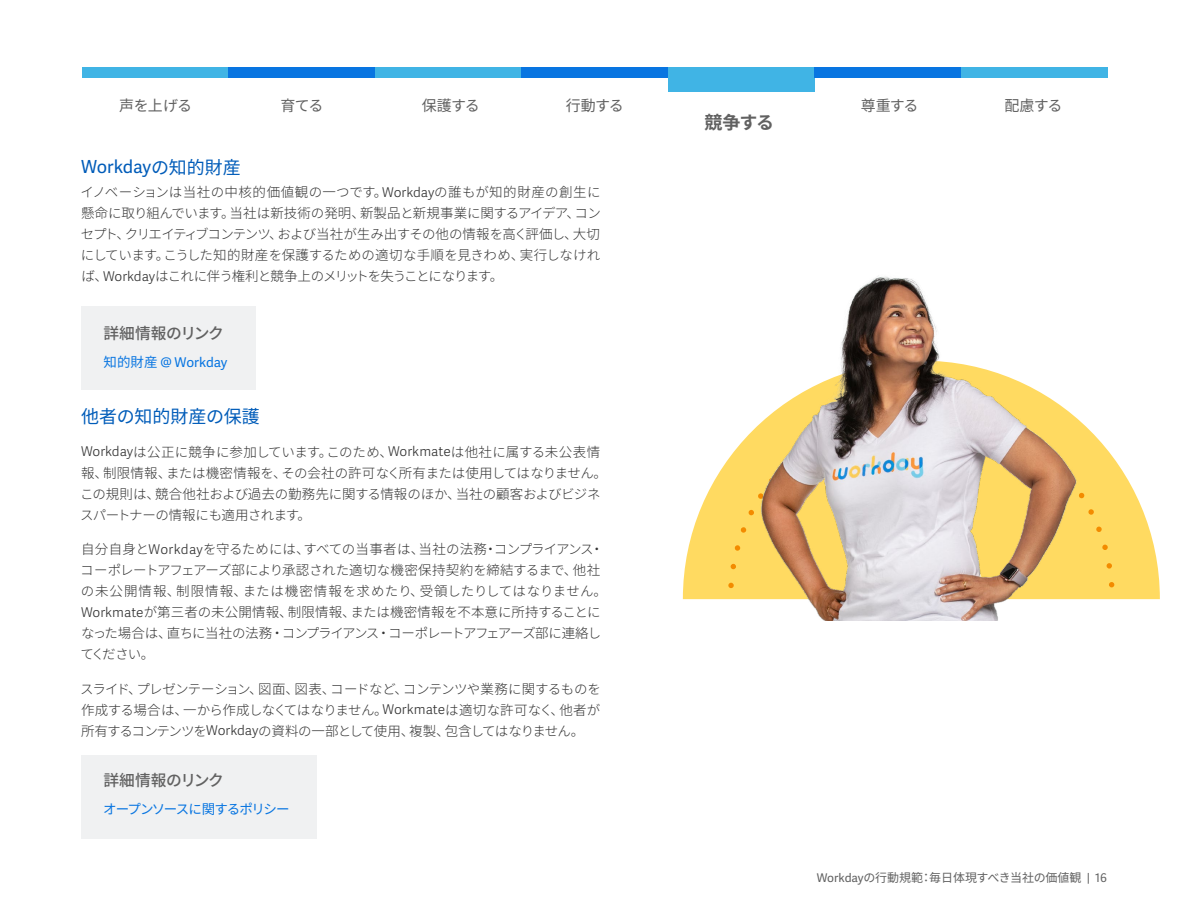
<style>
.page{position:relative;width:1188px;height:918px;background:#fff}
.page>*{position:absolute;margin:0;border:0;box-sizing:border-box;transform-origin:0 0}
.t1{font:18px "Workday Adelle Sans";letter-spacing:-.005em;color:#005cb9}
.t2{font:18px "Noto Sans CJ Kjp";color:#005cb9}
.t3{font:700 18px "Workday Adelle Sans";color:#616161}
.t4{font:700 18px "Noto Sans CJ Kjp";color:#616161}
.t5{font:500 15.75px "Noto Sans CJ Kjp";letter-spacing:-.015em;color:#616161}
.t6{font:15px "Workday Adelle Sans";color:#616161}
.t7{font:15px "Noto Sans CJ Kjp";letter-spacing:-.055em;color:#616161}
.t8{font:300 13.5px/21px "Noto Sans CJ Kjp";letter-spacing:-.01em;color:#333;text-align:justify}
.t9{font:13.5px "Noto Sans CJ Kjp";letter-spacing:-.08em;color:#0875e1}
.t10{font:13.5px "Workday Adelle Sans";letter-spacing:-.005em;color:#0875e1}
.t11{font:12px "Noto Sans CJ Kjp";color:#616161}
.s1{font-family:"Noto Sans CJ Kjp"}
.s2{font-family:"Workday Adelle Sans"}
</style>
<div class="page">
<div style="left:82px;top:68px;width:147px;height:10px;background:#40b4e5"></div>
<div style="left:228px;top:68px;width:147px;height:10px;background:#0875e1"></div>
<div style="left:375px;top:68px;width:147px;height:10px;background:#40b4e5"></div>
<div style="left:668px;top:68px;width:147px;height:24px;background:#40b4e5"></div>
<div style="left:814px;top:68px;width:147px;height:10px;background:#0875e1"></div>
<div style="left:961px;top:68px;width:147px;height:10px;background:#40b4e5"></div>
<div style="left:521px;top:68px;width:147px;height:10px;background:#0875e1"></div>
<svg style="left:683px;top:458px;width:477px;height:141px;fill:#ffda61"></svg>
<svg style="left:1104px;top:446px;width:10px;height:142px"></svg>
<img style="left:725px;top:275px;width:379px;height:346px">
<div style="left:81px;top:306px;width:174px;height:84px;background:#f0f1f2"></div>
<div style="left:81px;top:755px;width:236px;height:83px;background:#f0f1f2"></div>
<p class="t7" style="left:119px;top:97px;width:75px">声を上げる</p>
<p class="t7" style="left:280px;top:97px;width:45px">育てる</p>
<p class="t7" style="left:422px;top:97px;width:59px">保護する</p>
<p class="t7" style="left:566px;top:97px;width:59px">行動する</p>
<p class="t7" style="left:861px;top:97px;width:59px">尊重する</p>
<p class="t7" style="left:1005px;top:97px;width:59px">配慮する</p>
<p class="t6" style="left:111px;top:97px;width:91px">We Speak Up</p>
<p class="t6" style="left:268px;top:97px;width:69px">We Foster</p>
<p class="t6" style="left:413px;top:97px;width:77px">We Protect</p>
<p class="t6" style="left:569px;top:97px;width:50px">We Act</p>
<p class="t6" style="left:849px;top:97px;width:82px">We Respect</p>
<p class="t6" style="left:1004px;top:97px;width:58px">We Care</p>
<h1 class="t4" style="left:704px;top:112px;width:71px">競争する</h1>
<h1 class="t3" style="left:685px;top:110px;width:109px">We Compete</h1>
<h1 class="t1" style="left:81px;top:157px;width:161px">Workday<span class="s1">の知的財産</span></h1>
<p class="t8" style="left:81px;top:182px;width:522px">イノベーションは当社の中核的価値観の一つです。<span class="s2">Workday</span>の誰もが知的財産の創生に懸命に取り組んでいます。当社は新技術の発明、新製品と新規事業に関するアイデア、コンセプト、クリエイティブコンテンツ、および当社が生み出すその他の情報を高く評価し、大切にしています。こうした知的財産を保護するための適切な手順を見きわめ、実行しなければ、<span class="s2">Workday</span>はこれに伴う権利と競争上のメリットを失うことになります。</p>
<p class="t5" style="left:104px;top:324px;width:122px">詳細情報のリンク</p>
<p class="t10" style="left:104px;top:354px;width:125px"><span class="s1">知的財産</span> @ Workday</p>
<h1 class="t2" style="left:81px;top:406px;width:180px">他者の知的財産の保護</h1>
<p class="t8" style="left:80px;top:441px;width:528px;text-align:left"><span class="s2">Workday</span>は公正に競争に参加しています。このため、<span class="s2">Workmate</span>は他社に属する未公表情報、制限情報、または機密情報を、その会社の許可なく所有または使用してはなりません。この規則は、競合他社および過去の勤務先に関する情報のほか、当社の顧客およびビジネスパートナーの情報にも適用されます。</p>
<p class="t8" style="left:80px;top:539px;width:528px;text-align:left">自分自身と<span class="s2">Workday</span>を守るためには、すべての当事者は、当社の法務・コンプライアンス・コーポレートアフェアーズ部により承認された適切な機密保持契約を締結するまで、他社の未公開情報、制限情報、または機密情報を求めたり、受領したりしてはなりません。<span class="s2">Workmate</span>が第三者の未公開情報、制限情報、または機密情報を不本意に所持することになった場合は、直ちに当社の法務・コンプライアンス・コーポレートアフェアーズ部に連絡してください。</p>
<p class="t8" style="left:80px;top:678px;width:522px">スライド、プレゼンテーション、図面、図表、コードなど、コンテンツや業務に関するものを作成する場合は、一から作成しなくてはなりません。<span class="s2">Workmate</span>は適切な許可なく、他者が所有するコンテンツを<span class="s2">Workday</span>の資料の一部として使用、複製、包含してはなりません。</p>
<p class="t5" style="left:104px;top:772px;width:122px">詳細情報のリンク</p>
<p class="t9" style="left:103px;top:801px;width:188px">オープンソースに関するポリシー</p>
<p class="t11" style="left:817px;top:871px;width:292px"><span class="s2">Workday</span>の行動規範：毎日体現すべき当社の価値観 <span class="s2">| 16</span></p>
</div>
